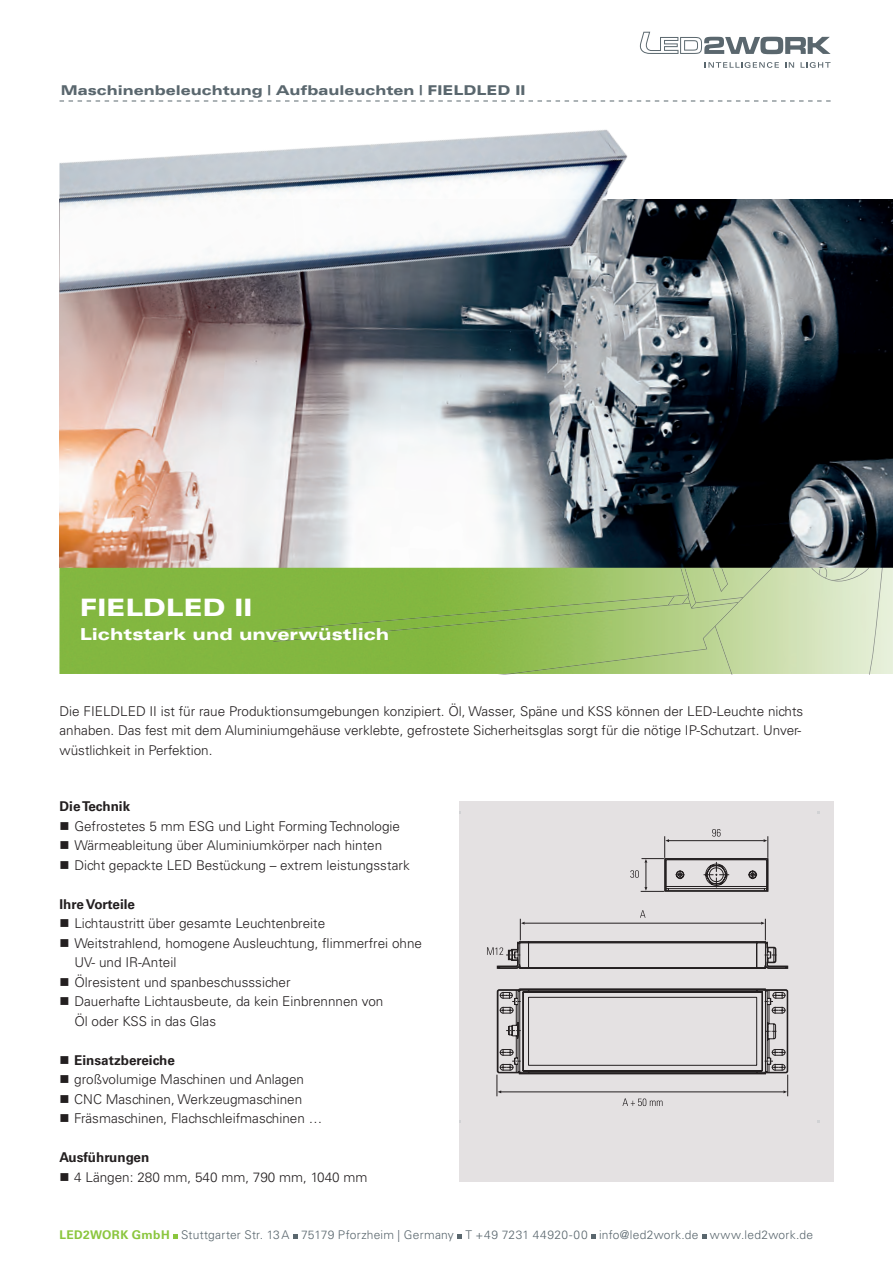
<style>
.page{position:relative;width:893px;height:1263px;background:#fff}
.page>*{position:absolute;margin:0;border:0;box-sizing:border-box;transform-origin:0 0}
.t1{font:900 expanded 24px "Univers LT Std";letter-spacing:-.01em;color:#fff}
.t2{font:900 expanded 16.5px "Univers LT Std";color:#fff}
.t3{font:300 13.5px/19.5px "Univers LT Std";color:#231f20}
.t4{font:700 13.5px "Univers LT Std";color:#231f20}
.t5{font:900 expanded 13.5px "Univers LT Std";color:#5a676e}
.t6{font:300 12px "Univers LT Std";letter-spacing:.02em;color:#5a676e}
.s1{font-weight:700;color:#8bc63e}
</style>
<div class="page">
<svg style="left:640px;top:32px;width:191px;height:22px"></svg>
<svg style="left:704px;top:62px;width:75px;height:6px"></svg>
<svg style="left:785px;top:62px;width:9px;height:6px"></svg>
<svg style="left:801px;top:62px;width:29px;height:6px"></svg>
<svg style="left:173px;top:1235px;width:4px;height:4px"></svg>
<svg style="left:293px;top:1235px;width:4px;height:4px"></svg>
<svg style="left:458px;top:1235px;width:4px;height:4px"></svg>
<svg style="left:591px;top:1235px;width:4px;height:4px"></svg>
<svg style="left:702px;top:1235px;width:4px;height:4px"></svg>
<svg style="left:663px;top:101px;width:168px;height:1px"></svg>
<img style="left:59px;top:200px;width:834px;height:474px">
<svg style="left:811px;top:568px;width:72px;height:106px;background:#dbe7c9"></svg>
<svg style="left:273px;top:567px;width:499px;height:107px;background:#97c05e"></svg>
<img style="left:696px;top:597px;width:47px;height:6px">
<img style="left:691px;top:602px;width:47px;height:7px">
<div style="left:459px;top:801px;width:374px;height:381px;background:#e4e1e2"></div>
<svg style="left:487px;top:829px;width:302px;height:140px"></svg>
<svg style="left:496px;top:988px;width:293px;height:118px"></svg>
<img style="left:59px;top:100px;width:604px;height:290px">
<p class="t5" style="left:61px;top:82px;width:466px">Maschinenbeleuchtung | Aufbauleuchten | FIELDLED II</p>
<h1 class="t1" style="left:80px;top:593px;width:174px">FIELDLED II</h1>
<p class="t2" style="left:80px;top:624px;width:311px">Lichtstark und unverwüstlich</p>
<p class="t3" style="left:60px;top:701px;width:745px">Die FIELDLED II ist für raue Produktionsumgebungen konzipiert. Öl, Wasser, Späne und KSS können der LED-Leuchte nichts anhaben. Das fest mit dem Aluminiumgehäuse verklebte, gefrostete Sicherheitsglas sorgt für die nötige IP-Schutzart. Unver&shy;wüstlichkeit in Perfektion.</p>
<p class="t4" style="left:60px;top:799px;width:72px">Die Technik</p>
<p class="t3" style="left:74px;top:816px;width:337px">Gefrostetes 5 mm ESG und Light Forming Technologie<br>Wärmeableitung über Aluminiumkörper nach hinten<br>Dicht gepackte LED Bestückung – extrem leistungsstark</p>
<p class="t4" style="left:59px;top:896px;width:77px">Ihre Vorteile</p>
<p class="t3" style="left:74px;top:914px;width:349px">Lichtaustritt über gesamte Leuchtenbreite<br>Weitstrahlend, homogene Ausleuchtung, flimmerfrei ohne UV- und IR-Anteil<br>Ölresistent und spanbeschusssicher<br>Dauerhafte Lichtausbeute, da kein Einbrennnen von<br>Öl oder KSS in das Glas</p>
<p class="t4" style="left:74px;top:1052px;width:102px">Einsatzbereiche</p>
<p class="t3" style="left:74px;top:1070px;width:249px">großvolumige Maschinen und Anlagen<br>CNC Maschinen, Werkzeugmaschinen<br>Fräsmaschinen, Flachschleifmaschinen …</p>
<p class="t4" style="left:59px;top:1150px;width:92px">Ausführungen</p>
<p class="t3" style="left:74px;top:1167px;width:295px">4 Längen: 280 mm, 540 mm, 790 mm, 1040 mm</p>
<p class="t6" style="left:60px;top:1227px;width:755px"><span class="s1">LED2WORK GmbH</span> Stuttgarter Str. 13A 75179 Pforzheim | Germany T +49 7231 44920-00 info@led2work.de www.led2work.de</p>
</div>
